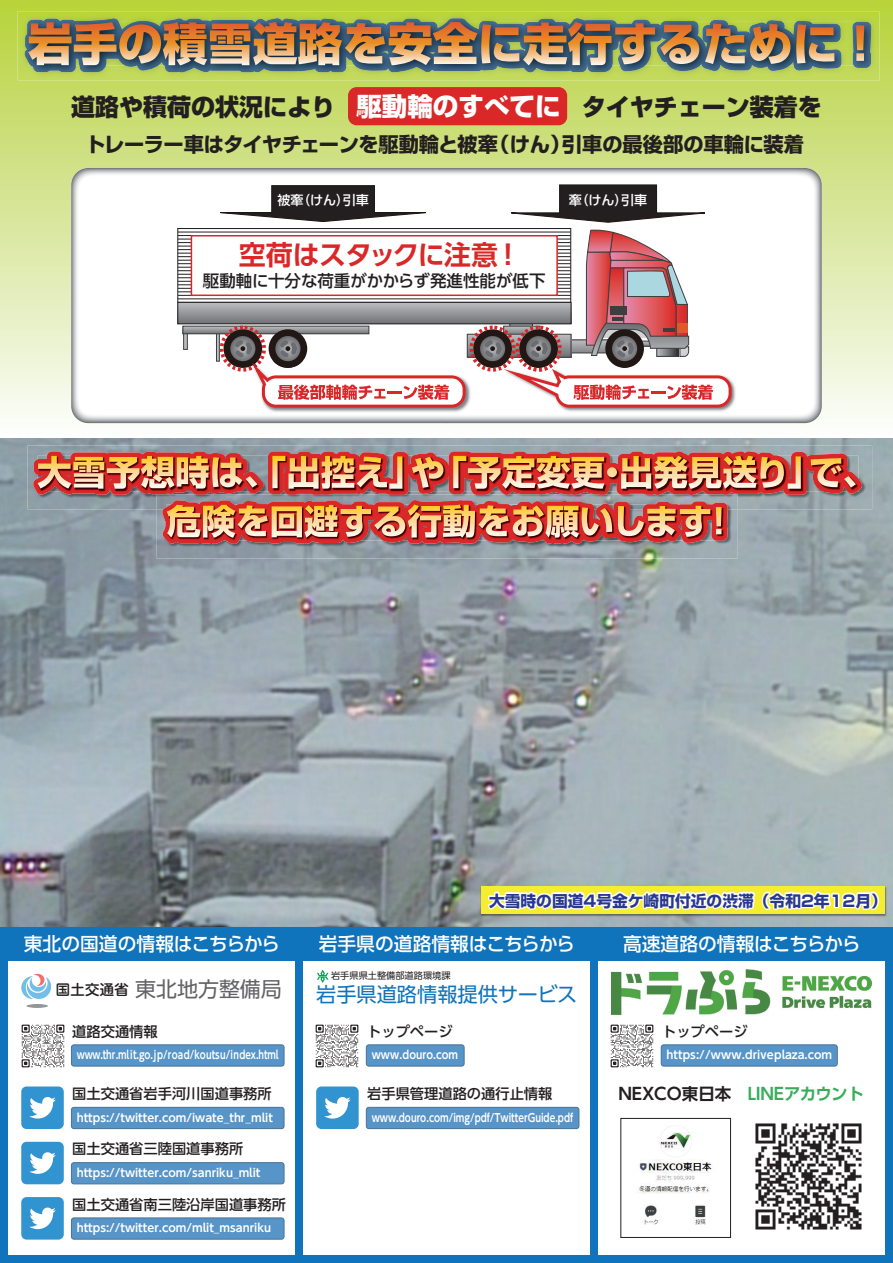
<style>
.page{position:relative;width:893px;height:1263px;background:#fff}
.page>*{position:absolute;margin:0;border:0;box-sizing:border-box;transform-origin:0 0}
.t1{font:700 27px "UD Shin Go Pro De";letter-spacing:-.02em;color:#da2728}
.t2{font:800 24px "Shin Go Pr 6 N";color:#231f20}
.t3{font:21px "UD Shin Go Pro";color:#636366}
.t4{font:700 20.25px "Shin Go Pr 6 N";letter-spacing:-.015em;color:#231f20}
.t5{font:20.25px "UD Shin Go Pro";color:#1074bc}
.t6{font:500 18.75px "UD Shin Go Pro";color:#fff}
.t7{font:500 16.5px "UD Shin Go Pro";color:#231f20}
.t8{font:700 16.5px "UD Shin Go Pro De";color:#231f20}
.t9{font:700 15.75px "Shin Go Pro";color:#283891}
.t10{font:500 14.25px "UD Shin Go Pro";color:#231f20}
.t11{font:500 13.05px "UD Shin Go Pro";color:#fff}
.t12{font:700 11.25px "UD Shin Go Pro De";color:#fff}
.t13{font:700 11.25px "UD Shin Go Pro De";color:#fff;scale:.8 1}
.t14{font:700 11.25px "UD Shin Go Pro De";color:#fff;scale:.81 1}
.t15{font:700 11.25px "UD Shin Go Pro De";color:#fff;scale:.9 1}
.t16{font:9.15px "UD Shin Go Pro";color:#231f20}
.s1{font-size:25.5px;color:#fff}
.s2{font-family:"UD Shin M Go Pro";font-weight:500;font-size:14.4px;color:#231f20}
.s3{color:#38ad5b}
</style>
<div class="page">
<img style="left:0;top:438px;width:893px;height:489px">
<div style="left:0;top:927px;width:893px;height:336px;background:#1074bc"></div>
<img style="left:28px;top:446px;width:355px;height:63px">
<img style="left:33px;top:451px;width:829px;height:93px">
<div style="left:9px;top:961px;width:286px;height:293px;background:#fff"></div>
<div style="left:303px;top:961px;width:287px;height:293px;background:#fff"></div>
<div style="left:598px;top:961px;width:286px;height:293px;background:#fff"></div>
<svg style="left:26px;top:1004px;width:22px;height:4px"></svg>
<svg style="left:21px;top:974px;width:31px;height:25px"></svg>
<img style="left:21px;top:1024px;width:44px;height:44px">
<div style="left:71px;top:1045px;width:213px;height:21px;background:#5794c7;border-radius:3px"></div>
<div style="left:71px;top:1044px;width:213px;height:22px;border:1px solid #487398;border-radius:3px"></div>
<div style="left:71px;top:1107px;width:213px;height:21px;background:#5794c7;border-radius:3px"></div>
<div style="left:71px;top:1107px;width:213px;height:22px;border:1px solid #487398;border-radius:3px"></div>
<div style="left:366px;top:1045px;width:98px;height:21px;background:#5794c7;border-radius:3px"></div>
<div style="left:366px;top:1044px;width:99px;height:22px;border:1px solid #487398;border-radius:3px"></div>
<div style="left:661px;top:1045px;width:176px;height:21px;background:#5794c7;border-radius:3px"></div>
<div style="left:661px;top:1044px;width:177px;height:22px;border:1px solid #487398;border-radius:3px"></div>
<div style="left:366px;top:1107px;width:213px;height:21px;background:#5794c7;border-radius:3px"></div>
<div style="left:366px;top:1107px;width:213px;height:22px;border:1px solid #487398;border-radius:3px"></div>
<div style="left:71px;top:1162px;width:213px;height:22px;background:#5794c7;border-radius:3px"></div>
<div style="left:71px;top:1162px;width:213px;height:22px;border:1px solid #487398;border-radius:3px"></div>
<div style="left:71px;top:1218px;width:213px;height:21px;background:#5794c7;border-radius:3px"></div>
<div style="left:71px;top:1217px;width:213px;height:22px;border:1px solid #487398;border-radius:3px"></div>
<svg style="left:317px;top:969px;width:11px;height:14px"></svg>
<img style="left:315px;top:1024px;width:44px;height:44px">
<img style="left:611px;top:969px;width:261px;height:45px">
<img style="left:638px;top:1126px;width:75px;height:99px">
<div style="left:620px;top:1118px;width:111px;height:120px;border:1px solid #231f20"></div>
<img style="left:755px;top:1123px;width:107px;height:107px">
<img style="left:610px;top:1024px;width:44px;height:44px">
<img style="left:480px;top:886px;width:407px;height:31px">
<div style="left:480px;top:887px;width:404px;height:27px;background:#f5ed30"></div>
<svg style="left:485px;top:886px;width:395px;height:24px"></svg>
<div style="left:21px;top:1086px;width:43px;height:43px;background:#3193d0;border-radius:5px"></div>
<svg style="left:29px;top:1097px;width:27px;height:21px"></svg>
<div style="left:316px;top:1086px;width:43px;height:43px;background:#3193d0;border-radius:5px"></div>
<svg style="left:324px;top:1097px;width:27px;height:21px"></svg>
<div style="left:21px;top:1142px;width:43px;height:42px;background:#3193d0;border-radius:5px"></div>
<svg style="left:29px;top:1152px;width:27px;height:22px"></svg>
<div style="left:21px;top:1197px;width:43px;height:42px;background:#3193d0;border-radius:5px"></div>
<svg style="left:29px;top:1207px;width:27px;height:22px"></svg>
<svg style="left:0;top:0;width:893px;height:424px;background:#d1e186"></svg>
<img style="left:18px;top:11px;width:861px;height:69px">
<img style="left:699px;top:22px;width:158px;height:43px">
<img style="left:24px;top:18px;width:252px;height:54px">
<svg style="left:28px;top:22px;width:671px;height:43px;background:#9d7d5d"></svg>
<svg style="left:705px;top:24px;width:85px;height:40px;background:#967f61"></svg>
<svg style="left:796px;top:24px;width:38px;height:39px"></svg>
<svg style="left:856px;top:25px;width:8px;height:36px"></svg>
<img style="left:71px;top:168px;width:751px;height:255px">
<div style="left:348px;top:87px;width:219px;height:38px;background:#da2728;border-radius:9px"></div>
<svg style="left:177px;top:228px;width:43px;height:74px"></svg>
<hr style="left:178px;top:228px;width:393px;height:1px;background:#231f20">
<hr style="left:178px;top:232px;width:393px;height:1px;background:#231f20">
<hr style="left:178px;top:235px;width:393px;height:1px;background:#231f20">
<hr style="left:178px;top:239px;width:393px;height:1px;background:#231f20">
<hr style="left:178px;top:242px;width:393px;height:1px;background:#231f20">
<hr style="left:178px;top:246px;width:393px;height:1px;background:#231f20">
<hr style="left:178px;top:249px;width:393px;height:1px;background:#231f20">
<hr style="left:178px;top:253px;width:393px;height:1px;background:#231f20">
<hr style="left:178px;top:256px;width:393px;height:1px;background:#231f20">
<hr style="left:178px;top:260px;width:393px;height:1px;background:#231f20">
<hr style="left:178px;top:263px;width:393px;height:1px;background:#231f20">
<hr style="left:178px;top:267px;width:393px;height:1px;background:#231f20">
<hr style="left:178px;top:270px;width:393px;height:1px;background:#231f20">
<hr style="left:178px;top:274px;width:393px;height:1px;background:#231f20">
<hr style="left:178px;top:277px;width:393px;height:1px;background:#231f20">
<hr style="left:178px;top:281px;width:393px;height:1px;background:#231f20">
<hr style="left:178px;top:284px;width:393px;height:1px;background:#231f20">
<hr style="left:178px;top:288px;width:393px;height:1px;background:#231f20">
<hr style="left:178px;top:292px;width:393px;height:1px;background:#231f20">
<hr style="left:178px;top:295px;width:393px;height:1px;background:#231f20">
<hr style="left:178px;top:299px;width:393px;height:1px;background:#231f20">
<svg style="left:183px;top:334px;width:5px;height:16px"></svg>
<svg style="left:216px;top:334px;width:4px;height:28px"></svg>
<svg style="left:185px;top:328px;width:35px;height:4px"></svg>
<div style="left:183px;top:326px;width:186px;height:8px;border:1px solid #3e3e3f"></div>
<svg style="left:179px;top:304px;width:41px;height:18px"></svg>
<div style="left:177px;top:302px;width:394px;height:22px;border:1px solid #231f20"></div>
<img style="left:502px;top:367px;width:235px;height:47px">
<svg style="left:220px;top:229px;width:513px;height:180px"></svg>
<svg style="left:195px;top:185px;width:257px;height:38px"></svg>
<svg style="left:488px;top:184px;width:240px;height:39px"></svg>
<div style="left:191px;top:235px;width:367px;height:61px;background:#fff;border:2px solid #da2728"></div>
<h2 class="t2" style="left:71px;top:87px;width:752px">道路や積荷の状況により <span class="s1">駆動輪のすべてに</span> タイヤチェーン装着を</h2>
<h3 class="t4" style="left:85px;top:128px;width:720px">トレーラー車はタイヤチェーンを駆動輪と被牽（けん）引車の最後部の車輪に装着</h3>
<p class="t11" style="left:277px;top:189px;width:93px">被牽（けん）引車</p>
<p class="t11" style="left:569px;top:189px;width:80px">牽（けん）引車</p>
<h1 class="t1" style="left:239px;top:232px;width:284px">空荷はスタックに注意！</h1>
<h3 class="t7" style="left:203px;top:268px;width:344px">駆動軸に十分な荷重がかからず発進性能が低下</h3>
<h3 class="t9" style="left:489px;top:888px;width:399px">大雪時の国道4号金ケ崎町付近の渋滞（令和2年12月）</h3>
<h3 class="t6" style="left:24px;top:929px;width:258px">東北の国道の情報はこちらから</h3>
<h3 class="t6" style="left:319px;top:929px;width:258px">岩手県の道路情報はこちらから</h3>
<h3 class="t6" style="left:623px;top:929px;width:239px">高速道路の情報はこちらから</h3>
<h3 class="t3" style="left:56px;top:971px;width:228px"><span class="s2">国土交通省</span>東北地方整備局</h3>
<p class="t16" style="left:331px;top:968px;width:121px">岩手県県土整備部道路環境課</p>
<h3 class="t5" style="left:316px;top:978px;width:263px">岩手県道路情報提供サービス</h3>
<p class="t10" style="left:72px;top:1020px;width:87px">道路交通情報</p>
<p class="t10" style="left:367px;top:1020px;width:87px">トップページ</p>
<p class="t10" style="left:662px;top:1020px;width:87px">トップページ</p>
<p class="t13" style="left:77px;top:1046px;width:254px">www.thr.mlit.go.jp/road/koutsu/index.html</p>
<p class="t10" style="left:72px;top:1082px;width:201px">国土交通省岩手河川国道事務所</p>
<p class="t12" style="left:77px;top:1108px;width:198px">https://twitter.com/iwate_thr_mlit</p>
<p class="t10" style="left:72px;top:1137px;width:172px">国土交通省三陸国道事務所</p>
<p class="t12" style="left:77px;top:1164px;width:185px">https://twitter.com/sanriku_mlit</p>
<p class="t10" style="left:72px;top:1192px;width:215px">国土交通省南三陸沿岸国道事務所</p>
<p class="t12" style="left:77px;top:1219px;width:196px">https://twitter.com/mlit_msanriku</p>
<p class="t15" style="left:372px;top:1046px;width:98px">www.douro.com</p>
<p class="t12" style="left:667px;top:1046px;width:167px">https://www.driveplaza.com</p>
<p class="t10" style="left:367px;top:1082px;width:187px">岩手県管理道路の通行止情報</p>
<p class="t14" style="left:372px;top:1108px;width:250px">www.douro.com/img/pdf/TwitterGuide.pdf</p>
<h3 class="t8" style="left:618px;top:1080px;width:247px">NEXCO東日本　<span class="s3">LINEアカウント</span></h3>
</div>
